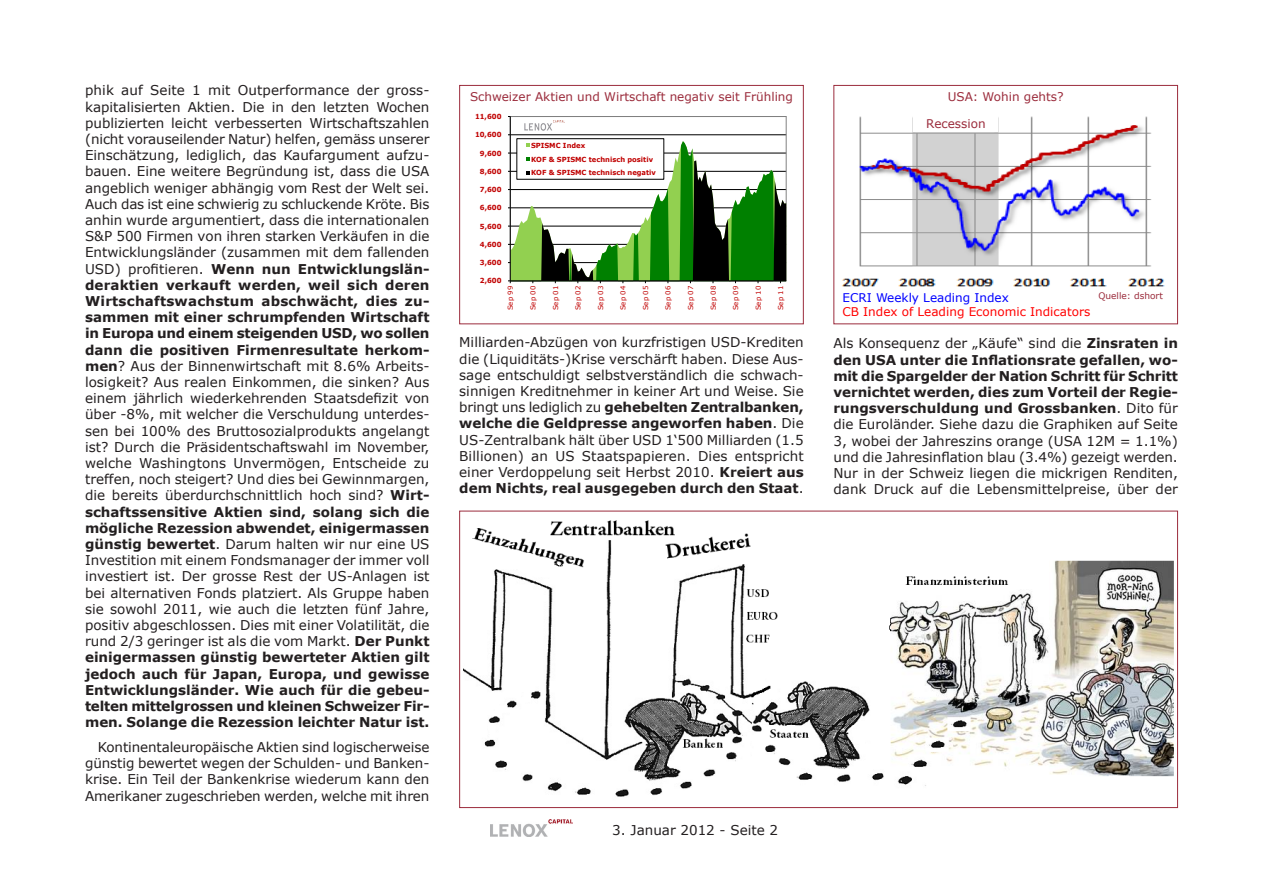
<style>
.page{position:relative;width:1263px;height:893px;background:#fff}
.page>*{position:absolute;margin:0;border:0;box-sizing:border-box;transform-origin:0 0}
.lenox_text{font:13.5px/16.2px "Verdana";color:#231f20;text-align:justify}
.t1{font:12px "Verdana";color:#9b2c3c}
.t2{font:12px "Verdana";color:#f00}
.t3{font:12px "Verdana";color:#00f}
.t4{font:9px "Verdana";color:#9b2c3c}
.t5{font:700 7.05px/13.5px "Verdana";color:#c00000}
.t6{font:6.75px "Verdana";letter-spacing:-.005em;color:#c00000}
.s1{font-weight:700}
</style>
<div class="page">
<img style="left:491px;top:819px;width:82px;height:18px">
<hr style="left:510px;top:116px;width:1px;height:165px;background:#000">
<svg style="left:508px;top:135px;width:278px;height:148px"></svg>
<img style="left:524px;top:120px;width:41px;height:10px">
<div style="left:459px;top:85px;width:345px;height:239px;border:1px solid #9b2c3c"></div>
<img style="left:842px;top:116px;width:323px;height:171px">
<div style="left:833px;top:85px;width:345px;height:239px;border:1px solid #9b2c3c"></div>
<img style="left:463px;top:520px;width:711px;height:277px">
<div style="left:914px;top:116px;width:84px;height:16px;background:#fff"></div>
<p class="lenox_text" style="left:85px;top:82px;width:346px">phik auf Seite 1 mit Outperformance der gross&shy;kapitalisierten Aktien. Die in den letzten Wochen publizierten leicht verbesserten Wirtschaftszahlen (nicht vorauseilender Natur) helfen, gemäss unserer Einschätzung, lediglich, das Kaufargument aufzu&shy;bauen. Eine weitere Begründung ist, dass die USA angeblich weniger abhängig vom Rest der Welt sei.<br>Auch das ist eine schwierig zu schluckende Kröte. Bis anhin wurde argumentiert, dass die internationalen S&amp;P 500 Firmen von ihren starken Verkäufen in die Entwicklungsländer (zusammen mit dem fallenden USD) profitieren. <span class="s1">Wenn nun Entwicklungslän&shy;deraktien verkauft werden, weil sich deren Wirtschaftswachstum abschwächt, dies zu&shy;sammen mit einer schrumpfenden Wirtschaft in Europa und einem steigenden USD, wo sollen dann die positiven Firmenresultate herkom&shy;men</span>? Aus der Binnenwirtschaft mit 8.6% Arbeits&shy;losigkeit? Aus realen Einkommen, die sinken? Aus einem jährlich wiederkehrenden Staatsdefizit von über -8%, mit welcher die Verschuldung unterdes&shy;sen bei 100% des Bruttosozialprodukts angelangt ist? Durch die Präsidentschaftswahl im November, welche Washingtons Unvermögen, Entscheide zu treffen, noch steigert? Und dies bei Gewinnmargen, die bereits überdurchschnittlich hoch sind? <span class="s1">Wirt&shy;schaftssensitive Aktien sind, solang sich die mögliche Rezession abwendet, einigermassen günstig bewertet</span>. Darum halten wir nur eine US Investition mit einem Fondsmanager der immer voll investiert ist. Der grosse Rest der US-Anlagen ist bei alternativen Fonds platziert. Als Gruppe haben sie sowohl 2011, wie auch die letzten fünf Jahre, positiv abgeschlossen. Dies mit einer Volatilität, die rund 2/3 geringer ist als die vom Markt. <span class="s1">Der Punkt einigermassen günstig bewerteter Aktien gilt jedoch auch für Japan, Europa, und gewisse Entwicklungsländer. Wie auch für die gebeu&shy;telten mittelgrossen und kleinen Schweizer Fir&shy;men. Solange die Rezession leichter Natur ist.</span></p>
<p class="lenox_text" style="left:85px;top:739px;width:346px;text-indent:13px">Kontinentaleuropäische Aktien sind logischerweise günstig bewertet wegen der Schulden- und Banken&shy;krise. Ein Teil der Bankenkrise wiederum kann den Amerikaner zugeschrieben werden, welche mit ihren</p>
<p class="t1" style="left:470px;top:88px;width:324px">Schweizer Aktien und Wirtschaft negativ seit Frühling</p>
<p class="t5" style="left:475px;top:110px;width:28px">11,600</p>
<p class="t5" style="left:475px;top:128px;width:28px">10,600</p>
<p class="t5" style="left:480px;top:146px;width:23px">9,600</p>
<p class="t5" style="left:480px;top:164px;width:23px">8,600</p>
<p class="t5" style="left:480px;top:183px;width:23px">7,600</p>
<p class="t5" style="left:480px;top:201px;width:23px">6,600</p>
<p class="t5" style="left:480px;top:219px;width:23px">5,600</p>
<p class="t5" style="left:480px;top:237px;width:23px">4,600</p>
<p class="t5" style="left:480px;top:256px;width:23px">3,600</p>
<p class="t5" style="left:531px;top:139px;width:126px">SPISMC Index<br>KOF &amp; SPISMC technisch positiv<br>KOF &amp; SPISMC technisch negativ</p>
<p class="t5" style="left:480px;top:274px;width:23px">2,600</p>
<p class="t6" style="left:506px;top:310px;width:26px;rotate:-90deg">Sep 99</p>
<p class="t6" style="left:528px;top:310px;width:26px;rotate:-90deg">Sep 00</p>
<p class="t6" style="left:551px;top:310px;width:26px;rotate:-90deg">Sep 01</p>
<p class="t6" style="left:573px;top:310px;width:26px;rotate:-90deg">Sep 02</p>
<p class="t6" style="left:596px;top:310px;width:26px;rotate:-90deg">Sep 03</p>
<p class="t6" style="left:618px;top:310px;width:26px;rotate:-90deg">Sep 04</p>
<p class="t6" style="left:641px;top:310px;width:26px;rotate:-90deg">Sep 05</p>
<p class="t6" style="left:663px;top:310px;width:26px;rotate:-90deg">Sep 06</p>
<p class="t6" style="left:686px;top:310px;width:26px;rotate:-90deg">Sep 07</p>
<p class="t6" style="left:709px;top:310px;width:26px;rotate:-90deg">Sep 08</p>
<p class="t6" style="left:731px;top:310px;width:26px;rotate:-90deg">Sep 09</p>
<p class="t6" style="left:754px;top:310px;width:26px;rotate:-90deg">Sep 10</p>
<p class="t6" style="left:776px;top:310px;width:26px;rotate:-90deg">Sep 11</p>
<p class="t1" style="left:948px;top:88px;width:117px">USA: Wohin gehts?</p>
<p class="t1" style="left:926px;top:115px;width:61px">Recession</p>
<p class="t3" style="left:842px;top:289px;width:168px">ECRI Weekly Leading Index</p>
<p class="t2" style="left:842px;top:303px;width:249px">CB Index of Leading Economic Indicators</p>
<p class="t4" style="left:1098px;top:290px;width:66px">Quelle: dshort</p>
<p class="lenox_text" style="left:459px;top:334px;width:346px">Milliarden-Abzügen von kurzfristigen USD-Krediten die (Liquiditäts-)Krise verschärft haben. Diese Aus&shy;sage entschuldigt selbstverständlich die schwach&shy;sinnigen Kreditnehmer in keiner Art und Weise. Sie bringt uns lediglich zu <span class="s1">gehebelten Zentralbanken, welche die Geldpresse angeworfen haben</span>. Die US-Zentralbank hält über USD 1‘500 Milliarden (1.5<br>Billionen) an US Staatspapieren. Dies entspricht einer Verdoppelung seit Herbst 2010. <span class="s1">Kreiert aus dem Nichts, real ausgegeben durch den Staat</span>.</p>
<p class="lenox_text" style="left:833px;top:335px;width:346px">Als Konsequenz der „Käufe“ sind die <span class="s1">Zinsraten in den USA unter die Inflationsrate gefallen, wo&shy;mit die Spargelder der Nation Schritt für Schritt vernichtet werden, dies zum Vorteil der Regie&shy;rungsverschuldung und Grossbanken</span>. Dito für die Euroländer. Siehe dazu die Graphiken auf Seite 3, wobei der Jahreszins orange (USA 12M = 1.1%) und die Jahresinflation blau (3.4%) gezeigt werden.<br>Nur in der Schweiz liegen die mickrigen Renditen, dank Druck auf die Lebensmittelpreise, über der</p>
<p class="lenox_text" style="left:612px;top:822px;width:167px">3. Januar 2012 - Seite 2</p>
</div>
